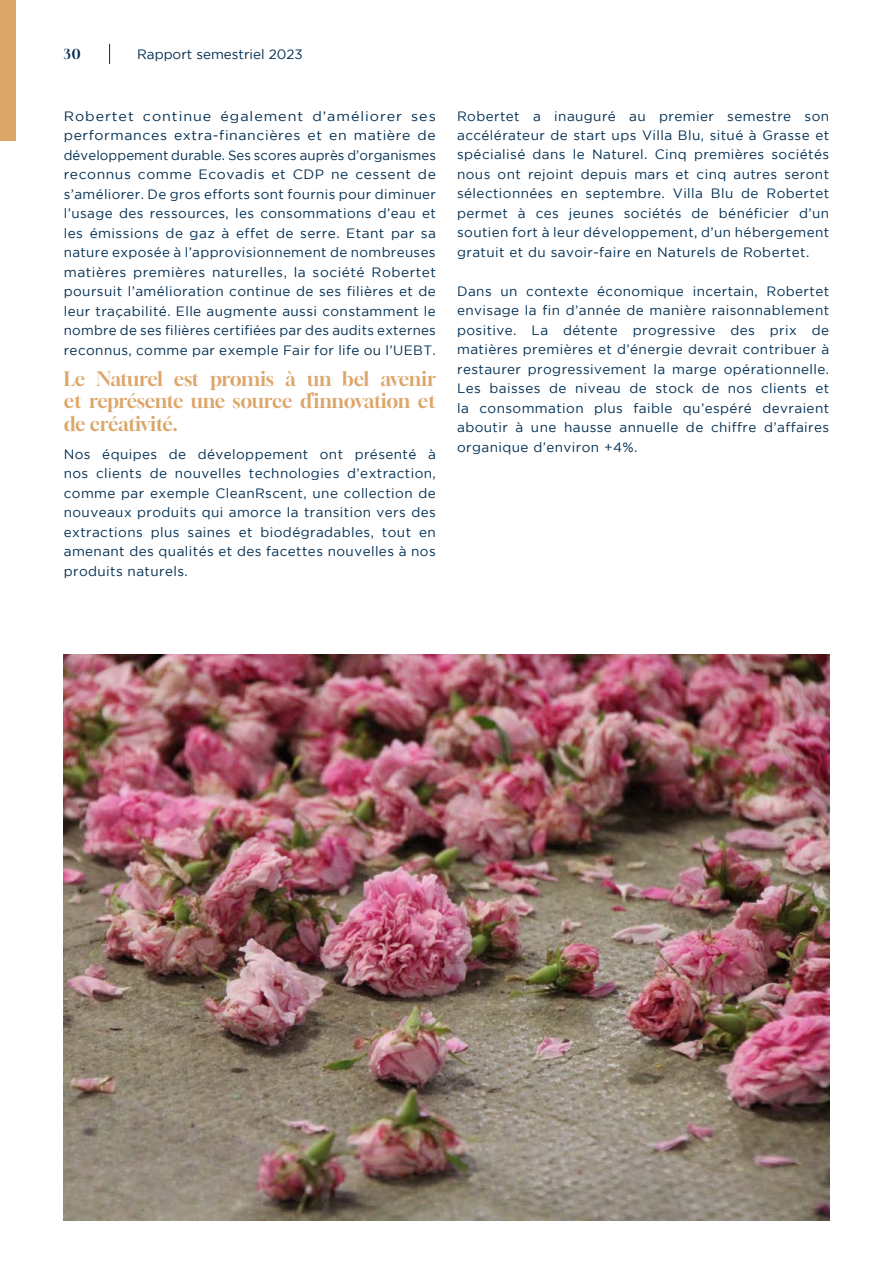
<style>
.page{position:relative;width:893px;height:1263px;background:#fff}
.page>*{position:absolute;margin:0;border:0;box-sizing:border-box;transform-origin:0 0}
.t1{font:19.5px/22.5px "Gloock";letter-spacing:-.025em;color:#dca669;text-align:justify}
.t2{font:13.5px/19.5px "Gotham";letter-spacing:.03em;color:#002e52;text-align:justify}
.t3{font:13.5px/19.5px "Gotham";letter-spacing:.03em;color:#002e52;text-align:justify;scale:1.06 1}
.t4{font:13.5px "Gotham";color:#002e52}
.t5{font:13.5px "Gloock";color:#002e52}
</style>
<div class="page">
<svg style="left:109px;top:44px;width:1px;height:20px"></svg>
<img style="left:64px;top:655px;width:765px;height:565px">
<div style="left:0;top:0;width:16px;height:140px;background:#dca669"></div>
<p class="t5" style="left:64px;top:46px;width:19px">30</p>
<p class="t4" style="left:137px;top:47px;width:167px">Rapport semestriel 2023</p>
<p class="t3" style="left:64px;top:106px;width:353px">Robertet continue également d’améliorer ses performances extra-financières et en matière de développement durable. Ses scores auprès d’organismes reconnus comme Ecovadis et CDP ne cessent de s’améliorer. De gros efforts sont fournis pour diminuer l’usage des ressources, les consommations d’eau et les émissions de gaz à effet de serre. Etant par sa nature exposée à l’approvisionnement de nombreuses matières premières naturelles, la société Robertet poursuit l’amélioration continue de ses filières et de leur traçabilité. Elle augmente aussi constamment le nombre de ses filières certifiées par des audits externes reconnus, comme par exemple Fair for life ou l’UEBT.</p>
<h1 class="t1" style="left:64px;top:367px;width:374px">Le Naturel est promis à un bel avenir et représente une source d’innovation et de créativité.</h1>
<p class="t2" style="left:64px;top:444px;width:374px">Nos équipes de développement ont présenté à nos clients de nouvelles technologies d’extraction, comme par exemple CleanRscent, une collection de nouveaux produits qui amorce la transition vers des extractions plus saines et biodégradables, tout en amenant des qualités et des facettes nouvelles à nos produits naturels.</p>
<p class="t2" style="left:457px;top:106px;width:374px">Robertet a inauguré au premier semestre son accélérateur de start ups Villa Blu, situé à Grasse et spécialisé dans le Naturel. Cinq premières sociétés nous ont rejoint depuis mars et cinq autres seront sélectionnées en septembre. Villa Blu de Robertet permet à ces jeunes sociétés de bénéficier d’un soutien fort à leur développement, d’un hébergement gratuit et du savoir-faire en Naturels de Robertet.</p>
<p class="t2" style="left:457px;top:281px;width:374px">Dans un contexte économique incertain, Robertet envisage la fin d’année de manière raisonnablement positive. La détente progressive des prix de matières premières et d’énergie devrait contribuer à restaurer progressivement la marge opérationnelle.<br>Les baisses de niveau de stock de nos clients et la consommation plus faible qu’espéré devraient aboutir à une hausse annuelle de chiffre d’affaires organique d’environ +4%.</p>
</div>
